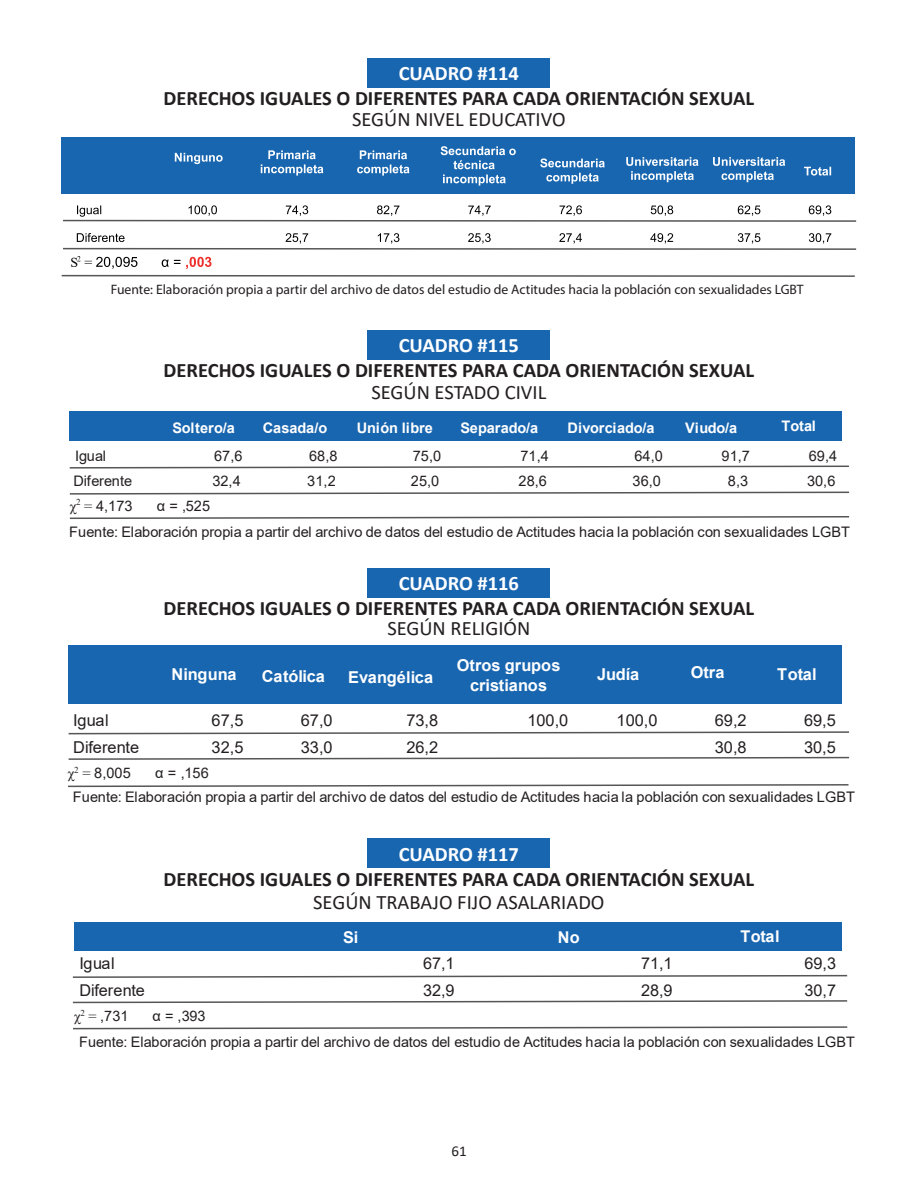
<style>
.page{position:relative;width:918px;height:1188px;background:#fff}
.page>*{position:absolute;margin:0;border:0;box-sizing:border-box;transform-origin:0 0}
.t1{font:700 20.55px/25px "Calibri";color:#231f20;text-align:center}
.t2{font:20.55px "Calibri";color:#231f20}
.t3{font:16.35px "Arial";color:#231f20}
.t4{font:700 16.35px/20px "Arial";color:#fff;text-align:center}
.t5{font:16.2px "Arial";color:#231f20}
.t6{font:700 16.2px "Arial";color:#fff}
.t7{font:15px "Calibri";color:#231f20}
.t8{font:14.55px/26px "Arial";color:#231f20}
.t9{font:700 14.55px "Arial";color:#fff}
.t10{font:14.4px/25.7px "Arial";color:#231f20}
.t11{font:13.95px "Times New Roman";color:#000001}
.t12{font:13.65px "Myriad Pro";color:#231f20}
.s1{color:#fff}
.s2{font-family:"Times New Roman"}
</style>
<div class="page">
<div style="left:368px;top:58px;width:182px;height:30px;background:#1966b0"></div>
<div style="left:368px;top:330px;width:182px;height:29px;background:#1966b0"></div>
<div style="left:368px;top:568px;width:182px;height:29px;background:#1966b0"></div>
<div style="left:368px;top:839px;width:182px;height:29px;background:#1966b0"></div>
<div style="left:62px;top:138px;width:793px;height:56px;background:#1966b0"></div>
<svg style="left:175px;top:153px;width:48px;height:11px"></svg>
<svg style="left:261px;top:150px;width:62px;height:26px"></svg>
<svg style="left:360px;top:150px;width:47px;height:9px"></svg>
<svg style="left:357px;top:165px;width:52px;height:11px"></svg>
<svg style="left:441px;top:146px;width:75px;height:23px"></svg>
<svg style="left:443px;top:175px;width:63px;height:11px"></svg>
<svg style="left:540px;top:158px;width:65px;height:9px"></svg>
<svg style="left:546px;top:173px;width:53px;height:11px"></svg>
<svg style="left:626px;top:157px;width:72px;height:25px"></svg>
<svg style="left:713px;top:157px;width:72px;height:25px"></svg>
<svg style="left:804px;top:167px;width:27px;height:9px"></svg>
<svg style="left:63px;top:205px;width:794px;height:17px"></svg>
<svg style="left:61px;top:233px;width:796px;height:44px"></svg>
<div style="left:70px;top:411px;width:89px;height:29px;background:#1966b0"></div>
<div style="left:159px;top:411px;width:89px;height:29px;background:#1966b0"></div>
<div style="left:248px;top:411px;width:95px;height:29px;background:#1966b0"></div>
<div style="left:343px;top:411px;width:103px;height:29px;background:#1966b0"></div>
<div style="left:446px;top:411px;width:108px;height:29px;background:#1966b0"></div>
<div style="left:554px;top:411px;width:114px;height:29px;background:#1966b0"></div>
<div style="left:668px;top:411px;width:87px;height:29px;background:#1966b0"></div>
<div style="left:755px;top:411px;width:87px;height:29px;background:#1966b0"></div>
<svg style="left:69px;top:465px;width:780px;height:4px"></svg>
<svg style="left:69px;top:516px;width:781px;height:3px"></svg>
<svg style="left:69px;top:491px;width:781px;height:4px"></svg>
<svg style="left:68px;top:731px;width:782px;height:4px"></svg>
<svg style="left:68px;top:756px;width:782px;height:4px"></svg>
<svg style="left:68px;top:784px;width:781px;height:4px"></svg>
<div style="left:68px;top:646px;width:92px;height:58px;background:#1966b0"></div>
<div style="left:160px;top:646px;width:89px;height:58px;background:#1966b0"></div>
<div style="left:249px;top:646px;width:89px;height:58px;background:#1966b0"></div>
<div style="left:338px;top:646px;width:106px;height:58px;background:#1966b0"></div>
<div style="left:444px;top:646px;width:130px;height:29px;background:#1966b0"></div>
<div style="left:444px;top:675px;width:130px;height:29px;background:#1966b0"></div>
<div style="left:574px;top:646px;width:89px;height:58px;background:#1966b0"></div>
<div style="left:663px;top:646px;width:89px;height:58px;background:#1966b0"></div>
<div style="left:752px;top:646px;width:89px;height:58px;background:#1966b0"></div>
<svg style="left:72px;top:974px;width:776px;height:4px"></svg>
<svg style="left:72px;top:1000px;width:776px;height:4px"></svg>
<svg style="left:73px;top:1026px;width:775px;height:4px"></svg>
<div style="left:74px;top:922px;width:168px;height:29px;background:#1966b0"></div>
<div style="left:242px;top:922px;width:218px;height:29px;background:#1966b0"></div>
<div style="left:460px;top:922px;width:218px;height:29px;background:#1966b0"></div>
<div style="left:678px;top:922px;width:163px;height:29px;background:#1966b0"></div>
<p class="t1" style="left:164px;top:61px;width:592px"><span class="s1">CUADRO #114<br></span>DERECHOS IGUALES O DIFERENTES PARA CADA ORIENTACIÓN SEXUAL</p>
<p class="t2" style="left:352px;top:105px;width:215px">SEGÚN NIVEL EDUCATIVO</p>
<p class="t11" style="left:71px;top:252px;width:9px">S</p>
<p class="t12" style="left:111px;top:281px;width:694px">Fuente: Elaboración propia a partir del archivo de datos del estudio de Actitudes hacia la población con sexualidades LGBT</p>
<p class="t1" style="left:164px;top:333px;width:592px"><span class="s1">CUADRO #115<br></span>DERECHOS IGUALES O DIFERENTES PARA CADA ORIENTACIÓN SEXUAL</p>
<p class="t2" style="left:371px;top:378px;width:176px">SEGÚN ESTADO CIVIL</p>
<p class="t9" style="left:172px;top:418px;width:64px">Soltero/a</p>
<p class="t9" style="left:263px;top:418px;width:66px">Casada/o</p>
<p class="t9" style="left:357px;top:418px;width:78px">Unión libre</p>
<p class="t9" style="left:460px;top:418px;width:79px">Separado/a</p>
<p class="t9" style="left:568px;top:418px;width:89px">Divorciado/a</p>
<p class="t9" style="left:685px;top:418px;width:54px">Viudo/a</p>
<p class="t9" style="left:782px;top:416px;width:36px">Total</p>
<p class="t8" style="left:75px;top:443px;width:32px">Igual</p>
<p class="t8" style="left:214px;top:443px;width:30px">67,6</p>
<p class="t8" style="left:309px;top:443px;width:30px">68,8</p>
<p class="t8" style="left:413px;top:443px;width:30px">75,0</p>
<p class="t8" style="left:520px;top:443px;width:30px">71,4</p>
<p class="t8" style="left:634px;top:443px;width:30px">64,0</p>
<p class="t8" style="left:722px;top:443px;width:30px">91,7</p>
<p class="t8" style="left:809px;top:443px;width:30px">69,4</p>
<p class="t8" style="left:73px;top:468px;width:60px">Diferente</p>
<p class="t8" style="left:212px;top:468px;width:30px">32,4</p>
<p class="t8" style="left:307px;top:468px;width:30px">31,2</p>
<p class="t8" style="left:411px;top:468px;width:30px">25,0</p>
<p class="t8" style="left:519px;top:468px;width:30px">28,6</p>
<p class="t8" style="left:633px;top:468px;width:30px">36,0</p>
<p class="t8" style="left:728px;top:468px;width:22px">8,3</p>
<p class="t8" style="left:807px;top:468px;width:30px">30,6</p>
<p class="t8" style="left:70px;top:493px;width:64px"><span class="s2">χ</span><sup>2</sup> <span class="s2">=</span> 4,173</p>
<p class="t8" style="left:69px;top:493px;width:782px;text-indent:87px">α = ,525<br>Fuente: Elaboración propia a partir del archivo de datos del estudio de Actitudes hacia la población con sexualidades LGBT</p>
<p class="t1" style="left:164px;top:570px;width:592px"><span class="s1">CUADRO #116<br></span>DERECHOS IGUALES O DIFERENTES PARA CADA ORIENTACIÓN SEXUAL</p>
<p class="t2" style="left:387px;top:614px;width:145px">SEGÚN RELIGIÓN</p>
<p class="t4" style="left:172px;top:665px;width:67px">Ninguna</p>
<p class="t4" style="left:262px;top:667px;width:65px">Católica</p>
<p class="t4" style="left:348px;top:667px;width:87px">Evangélica</p>
<p class="t4" style="left:457px;top:655px;width:105px">Otros grupos cristianos</p>
<p class="t4" style="left:597px;top:665px;width:44px">Judía</p>
<p class="t4" style="left:691px;top:663px;width:35px">Otra</p>
<p class="t4" style="left:777px;top:665px;width:41px">Total</p>
<p class="t3" style="left:73px;top:709px;width:37px">Igual</p>
<p class="t3" style="left:212px;top:709px;width:33px">67,5</p>
<p class="t3" style="left:301px;top:709px;width:33px">67,0</p>
<p class="t3" style="left:406px;top:709px;width:33px">73,8</p>
<p class="t3" style="left:527px;top:709px;width:42px">100,0</p>
<p class="t3" style="left:617px;top:709px;width:42px">100,0</p>
<p class="t3" style="left:715px;top:709px;width:33px">69,2</p>
<p class="t3" style="left:804px;top:709px;width:33px">69,5</p>
<p class="t3" style="left:73px;top:736px;width:67px">Diferente</p>
<p class="t3" style="left:212px;top:736px;width:33px">32,5</p>
<p class="t3" style="left:301px;top:736px;width:33px">33,0</p>
<p class="t3" style="left:406px;top:736px;width:33px">26,2</p>
<p class="t3" style="left:715px;top:736px;width:33px">30,8</p>
<p class="t3" style="left:804px;top:736px;width:33px">30,5</p>
<p class="t8" style="left:68px;top:760px;width:65px"><span class="s2">χ</span><sup>2</sup> <span class="s2">=</span> 8,005</p>
<p class="t8" style="left:73px;top:761px;width:784px;line-height:24.2px;text-indent:82px">α = ,156<br>Fuente: Elaboración propia a partir del archivo de datos del estudio de Actitudes hacia la población con sexualidades LGBT</p>
<p class="t1" style="left:164px;top:841px;width:592px"><span class="s1">CUADRO #117<br></span>DERECHOS IGUALES O DIFERENTES PARA CADA ORIENTACIÓN SEXUAL</p>
<p class="t2" style="left:313px;top:888px;width:293px">SEGÚN TRABAJO FIJO ASALARIADO</p>
<p class="t6" style="left:343px;top:926px;width:17px">Si</p>
<p class="t6" style="left:558px;top:926px;width:23px">No</p>
<p class="t6" style="left:740px;top:925px;width:41px">Total</p>
<p class="t5" style="left:79px;top:952px;width:37px">Igual</p>
<p class="t5" style="left:423px;top:952px;width:33px">67,1</p>
<p class="t5" style="left:641px;top:952px;width:33px">71,1</p>
<p class="t5" style="left:804px;top:952px;width:33px">69,3</p>
<p class="t5" style="left:79px;top:979px;width:67px">Diferente</p>
<p class="t5" style="left:423px;top:979px;width:33px">32,9</p>
<p class="t5" style="left:641px;top:979px;width:33px">28,9</p>
<p class="t5" style="left:804px;top:979px;width:33px">30,7</p>
<p class="t10" style="left:74px;top:1003px;width:56px"><span class="s2">χ</span><sup>2</sup> <span class="s2">=</span> ,731</p>
<p class="t10" style="left:79px;top:1003px;width:777px;text-indent:73px">α = ,393<br>Fuente: Elaboración propia a partir del archivo de datos del estudio de Actitudes hacia la población con sexualidades LGBT</p>
<p class="t7" style="left:451px;top:1141px;width:17px">61</p>
</div>
